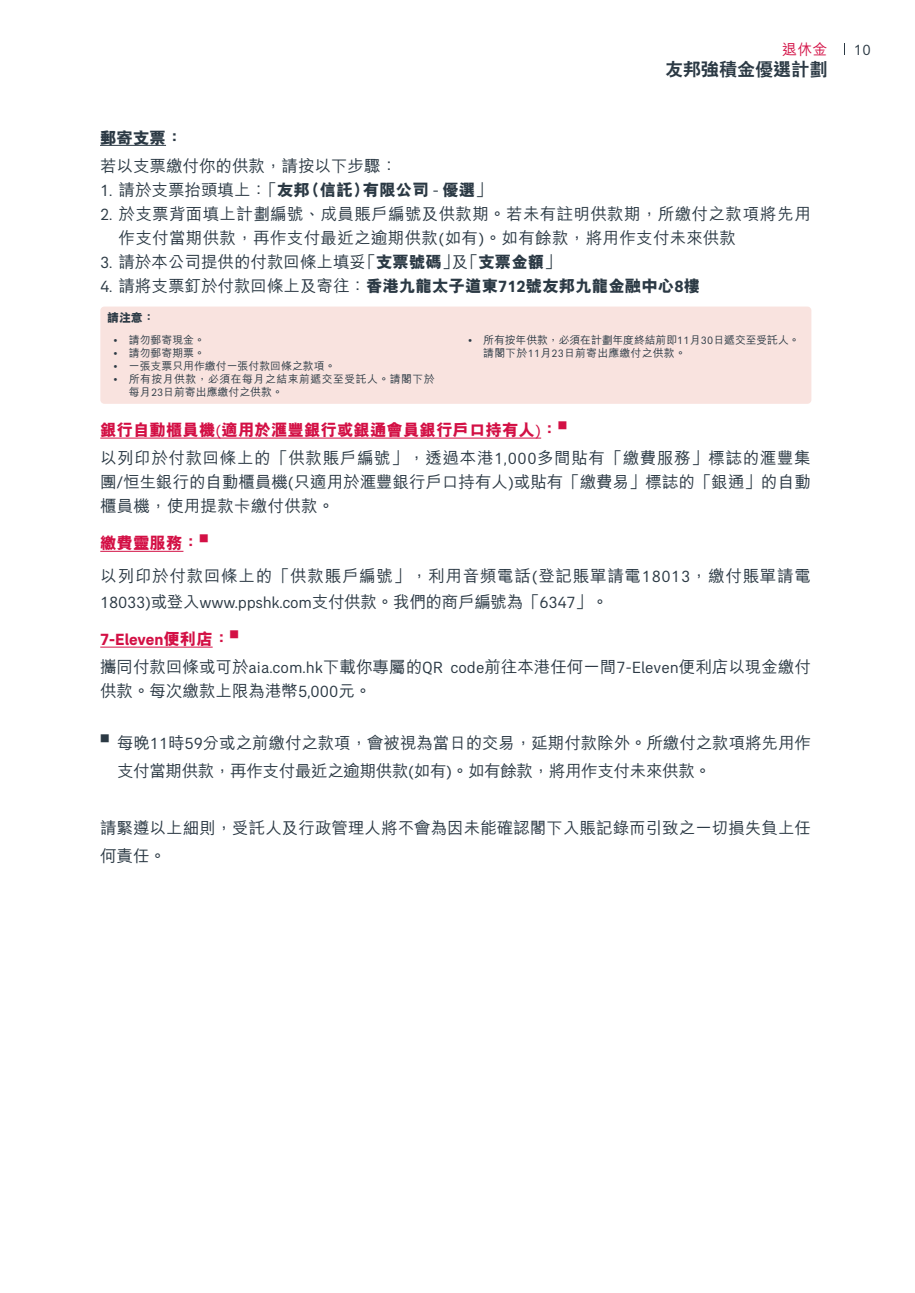
<style>
.page{position:relative;width:915px;height:1293px;background:#fff}
.page>*{position:absolute;margin:0;border:0;box-sizing:border-box;transform-origin:0 0}
.t1{font:800 18px "C Hei 2 HK";color:#2b3944}
.t2{font:500 16.5px/24px "M Hei HK";color:#2b3944}
.t3{font:500 16.5px/24px "M Hei HK";letter-spacing:.02em;color:#2b3944}
.t4{font:500 16.5px/28.3px "M Hei HK";letter-spacing:.04em;color:#2b3944}
.t5{font:800 16.5px "M Hei HK";color:#2b3944}
.t6{font:500 16.5px/32.5px "M Hei HK";letter-spacing:.045em;color:#2b3944}
.t7{font:16.5px "AIA Everest";letter-spacing:-.015em;color:#2b3944}
.t8{font:700 16.5px "AIA Everest";color:#d31045}
.t9{font:500 15px "M Hei HK";color:#d31045}
.t10{font:15px "AIA Everest";color:#2b3944}
.t11{font:800 12px "M Hei HK";color:#2b3944}
.t12{font:500 10.8px/13px "M Hei HK";color:#2b3944}
.t13{font:500 10.8px/13px "M Hei HK";letter-spacing:.045em;color:#2b3944}
.s1{font-family:"AIA Everest";font-weight:400}
.s2{font-weight:500}
.s3{font-weight:800}
.s4{font-family:"AIA Everest";font-weight:700}
.s5{font-weight:800;color:#d31045}
.s6{font-family:"AIA Everest";font-weight:400;color:#d31045}
.s7{font-family:"M Hei HK";font-weight:500}
.s8{font-family:"M Hei HK";font-weight:800}
</style>
<div class="page">
<hr style="left:100px;top:145px;width:66px;height:1px;background:#2b3944">
<div style="left:100px;top:307px;width:711px;height:97px;background:#f9e3df;border-radius:4px"></div>
<hr style="left:100px;top:647px;width:113px;height:1px;background:#d31045">
<hr style="left:100px;top:551px;width:83px;height:1px;background:#d31045">
<hr style="left:100px;top:438px;width:441px;height:1px;background:#d31045">
<p class="t9" style="left:782px;top:38px;width:46px">退休金</p>
<p class="t10" style="left:854px;top:41px;width:18px">10</p>
<p class="t1" style="left:665px;top:61px;width:163px">友邦強積金優選計劃</p>
<p class="t5" style="left:100px;top:129px;width:84px">郵寄支票：</p>
<p class="t2" style="left:100px;top:153px;width:299px">若以支票繳付你的供款，請按以下步驟：</p>
<p class="t5" style="left:100px;top:182px;width:393px"><span class="s1">1.</span> <span class="s2">請於支票抬頭填上：「</span>友邦（信託）有限公司 <span class="s1">-</span> 優選<span class="s2">」</span></p>
<p class="t3" style="left:118px;top:200px;width:694px;text-indent:-18px"><span class="s1">2.</span> 於支票背面填上計劃編號、成員賬戶編號及供款期。若未有註明供款期，所繳付之款項將先用作支付當期供款，再作支付最近之逾期供款<span class="s1">(</span>如有<span class="s1">)</span>。如有餘款，將用作支付未來供款</p>
<p class="t2" style="left:100px;top:248px;width:462px"><span class="s1">3.</span> 請於本公司提供的付款回條上填妥「<span class="s3">支票號碼</span>」及「<span class="s3">支票金額</span>」</p>
<p class="t5" style="left:100px;top:277px;width:601px"><span class="s1">4.</span> <span class="s2">請將支票釘於付款回條上及寄往：</span>香港九龍太子道東<span class="s4">712</span>號友邦九龍金融中心<span class="s4">8</span>樓</p>
<p class="t11" style="left:107px;top:312px;width:49px">請注意：</p>
<p class="t12" style="left:114px;top:333px;width:93px"><span class="s1">•</span> 請勿郵寄現金。</p>
<p class="t12" style="left:114px;top:346px;width:93px"><span class="s1">•</span> 請勿郵寄期票。</p>
<p class="t12" style="left:114px;top:359px;width:223px"><span class="s1">•</span> 一張支票只用作繳付一張付款回條之款項。</p>
<p class="t13" style="left:129px;top:372px;width:307px;text-indent:-15px"><span class="s1">•</span> 所有按月供款，必須在每月之結束前遞交至受託人。請閣下於每月<span class="s1">23</span>日前寄出應繳付之供款。</p>
<p class="t12" style="left:483px;top:332px;width:318px;text-indent:-15px"><span class="s1">•</span> 所有按年供款，必須在計劃年度終結前即<span class="s1">11</span>月<span class="s1">30</span>日遞交至受託人。請閣下於<span class="s1">11</span>月<span class="s1">23</span>日前寄出應繳付之供款。</p>
<p class="t4" style="left:100px;top:414px;width:712px"><span class="s5">銀行自動櫃員機</span><span class="s6">(</span><span class="s5">適用於滙豐銀行或銀通會員銀行戶口持有人</span><span class="s6">)</span><span class="s5">：</span><sup>■<br></sup>以列印於付款回條上的「供款賬戶編號」，透過本港<span class="s1">1,000</span>多間貼有「繳費服務」標誌的滙豐集</p>
<p class="t2" style="left:100px;top:469px;width:712px">團<span class="s1">/</span>恒生銀行的自動櫃員機<span class="s1">(</span>只適用於滙豐銀行戶口持有人<span class="s1">)</span>或貼有「繳費易」標誌的「銀通」的自動櫃員機，使用提款卡繳付供款。</p>
<p class="t6" style="left:100px;top:525px;width:712px"><span class="s5">繳費靈服務：</span><sup>■<br></sup>以列印於付款回條上的「供款賬戶編號」，利用音頻電話<span class="s1">(</span>登記賬單請電<span class="s1">18013</span>，繳付賬單請電</p>
<p class="t7" style="left:100px;top:593px;width:509px">18033)<span class="s7">或登入</span>www.ppshk.com<span class="s7">支付供款。我們的商戶編號為「</span>6347<span class="s7">」。</span></p>
<p class="t8" style="left:100px;top:629px;width:141px">7-Eleven<span class="s8">便利店：</span><sup>■</sup></p>
<p class="t2" style="left:100px;top:653px;width:712px">攜同付款回條或可於<span class="s1">aia.com.hk</span>下載你專屬的<span class="s1">QR code</span>前往本港任何一間<span class="s1">7-Eleven</span>便利店以現金繳付供款。每次繳款上限為港幣<span class="s1">5,000</span>元。</p>
<p class="t2" style="left:117px;top:727px;width:695px;line-height:28.3px;text-indent:-17px"><sup>■</sup> 每晚<span class="s1">11</span>時<span class="s1">59</span>分或之前繳付之款項，會被視為當日的交易，延期付款除外。所繳付之款項將先用作支付當期供款，再作支付最近之逾期供款<span class="s1">(</span>如有<span class="s1">)</span>。如有餘款，將用作支付未來供款。</p>
<p class="t2" style="left:100px;top:812px;width:712px;line-height:28.3px">請緊遵以上細則，受託人及行政管理人將不會為因未能確認閣下入賬記錄而引致之一切損失負上任何責任。</p>
</div>
